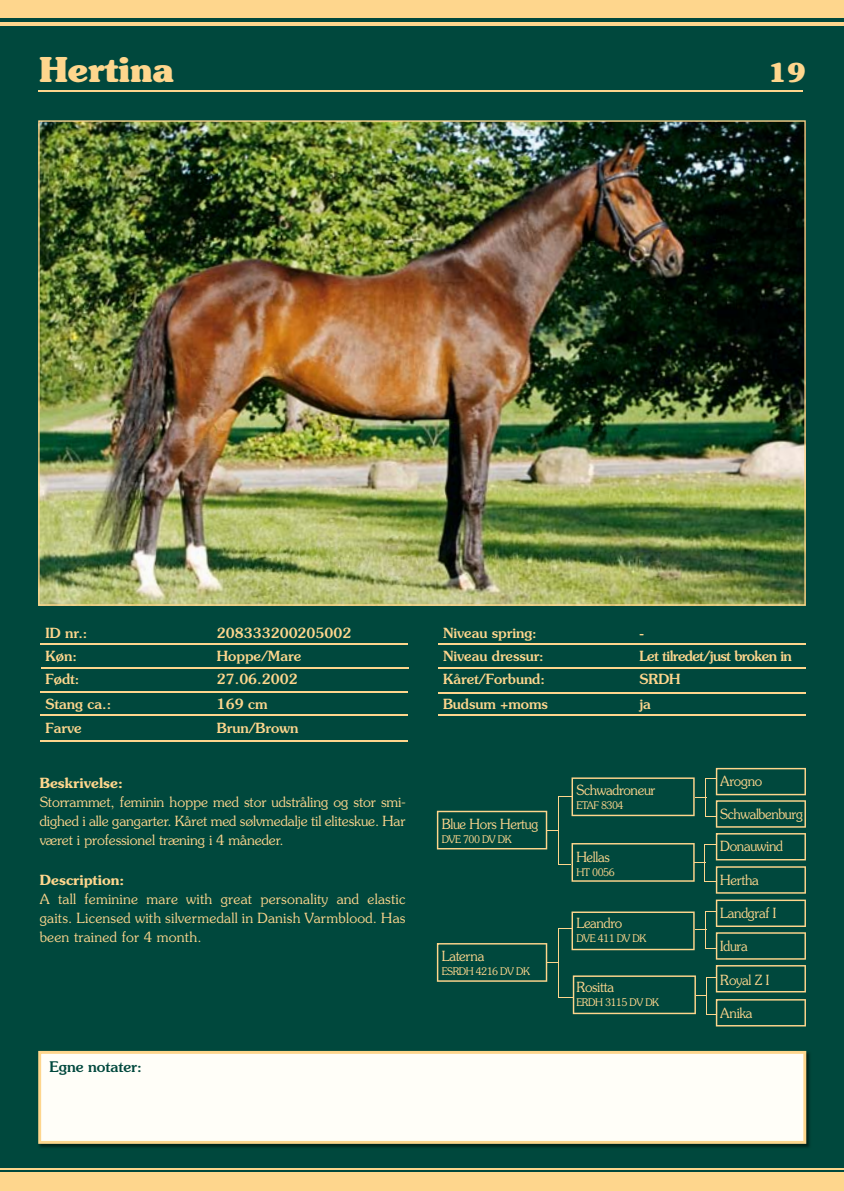
<style>
.page{position:relative;width:844px;height:1191px;background:#fff}
.page>*{position:absolute;margin:0;border:0;box-sizing:border-box;transform-origin:0 0}
.t1{font:700 34.12px "Souvenir";color:#fed68d}
.t2{font:700 25.9px "Souvenir";color:#fed68d}
.t3{font:500 14.7px "Souvenir";color:#00483d}
.t4{font:300 14px/19.2px "Souvenir";letter-spacing:-.025em;color:#fed68d;text-align:justify}
.t5{font:500 14px "Souvenir";color:#fed68d}
.t6{font:300 14px "Souvenir";letter-spacing:-.025em;color:#fed68d;scale:.95 1}
.t7{font:500 14px "Souvenir";letter-spacing:-.04em;color:#fed68d}
.t8{font:600 14px "Souvenir";color:#fed68d}
.t9{font:300 10.5px "Souvenir";letter-spacing:-.05em;color:#fed68d;scale:.95 1}
</style>
<div class="page">
<div style="left:0;top:0;width:843px;height:1191px;background:#00483d"></div>
<hr style="left:0;top:22px;width:843px;height:3px;background:#fed68d">
<div style="left:0;top:0;width:843px;height:17px;background:#fed68d"></div>
<hr style="left:0;top:1167px;width:843px;height:2px;background:#fed68d">
<div style="left:0;top:1172px;width:843px;height:19px;background:#fed68d"></div>
<hr style="left:843px;top:0;width:1px;height:1191px;background:#00483d">
<svg style="left:843px;top:0;width:1px;height:25px"></svg>
<svg style="left:843px;top:1168px;width:1px;height:23px"></svg>
<img style="left:38px;top:120px;width:767px;height:485px">
<hr style="left:38px;top:91px;width:764px;height:1px;background:#fed68d">
<hr style="left:40px;top:643px;width:367px;height:1px;background:#fed68d">
<hr style="left:41px;top:667px;width:367px;height:2px;background:#fed68d">
<hr style="left:40px;top:691px;width:367px;height:2px;background:#fed68d">
<hr style="left:40px;top:714px;width:367px;height:2px;background:#fed68d">
<hr style="left:40px;top:740px;width:367px;height:2px;background:#fed68d">
<hr style="left:438px;top:714px;width:368px;height:2px;background:#fed68d">
<hr style="left:438px;top:692px;width:368px;height:1px;background:#fed68d">
<hr style="left:438px;top:667px;width:368px;height:1px;background:#fed68d">
<hr style="left:438px;top:643px;width:368px;height:1px;background:#fed68d">
<img style="left:38px;top:1050px;width:772px;height:98px">
<div style="left:38px;top:1051px;width:768px;height:92px;background:#fffef8"></div>
<svg style="left:437px;top:768px;width:368px;height:125px"></svg>
<svg style="left:437px;top:899px;width:368px;height:127px"></svg>
<h1 class="t1" style="left:40px;top:48px;width:135px">Hertina</h1>
<h2 class="t2" style="left:768px;top:56px;width:39px">19</h2>
<p class="t5" style="left:46px;top:624px;width:43px">ID nr.:</p>
<p class="t5" style="left:217px;top:624px;width:136px">208333200205002</p>
<p class="t5" style="left:443px;top:624px;width:95px">Niveau spring:</p>
<p class="t5" style="left:639px;top:624px;width:6px">-</p>
<p class="t5" style="left:46px;top:647px;width:33px">Køn:</p>
<p class="t5" style="left:217px;top:647px;width:86px">Hoppe/Mare</p>
<p class="t5" style="left:443px;top:647px;width:102px">Niveau dressur:</p>
<p class="t7" style="left:639px;top:647px;width:154px">Let tilredet/just broken in</p>
<p class="t5" style="left:46px;top:670px;width:35px">Født:</p>
<p class="t5" style="left:217px;top:670px;width:82px">27.06.2002</p>
<p class="t5" style="left:443px;top:670px;width:103px">Kåret/Forbund:</p>
<p class="t5" style="left:639px;top:670px;width:43px">SRDH</p>
<p class="t5" style="left:46px;top:696px;width:67px">Stang ca.:</p>
<p class="t5" style="left:217px;top:696px;width:52px">169 cm</p>
<p class="t5" style="left:443px;top:696px;width:106px">Budsum +moms</p>
<p class="t5" style="left:639px;top:696px;width:13px">ja</p>
<p class="t5" style="left:46px;top:719px;width:37px">Farve</p>
<p class="t5" style="left:217px;top:719px;width:83px">Brun/Brown</p>
<p class="t8" style="left:40px;top:773px;width:85px">Beskrivelse:</p>
<p class="t4" style="left:40px;top:792px;width:367px">Storrammet, feminin hoppe med stor udstråling og stor smi&shy;dighed i alle gangarter. Kåret med sølvmedalje til eliteskue. Har været i professionel træning i 4 måneder.</p>
<p class="t8" style="left:40px;top:870px;width:86px">Description:</p>
<p class="t4" style="left:40px;top:889px;width:367px">A tall feminine mare with great personality and elastic gaits. Licensed with silvermedall in Danish Varmblood. Has been trained for 4 month.</p>
<p class="t3" style="left:50px;top:1058px;width:94px">Egne notater:</p>
<p class="t6" style="left:441px;top:815px;width:103px">Blue Hors Hertug</p>
<p class="t9" style="left:441px;top:832px;width:75px">DVE 700 DV DK</p>
<p class="t6" style="left:441px;top:947px;width:46px">Laterna</p>
<p class="t9" style="left:441px;top:965px;width:94px">ESRDH 4216 DV DK</p>
<p class="t6" style="left:576px;top:781px;width:85px">Schwadroneur</p>
<p class="t9" style="left:576px;top:799px;width:51px">ETAF 8304</p>
<p class="t6" style="left:576px;top:848px;width:37px">Hellas</p>
<p class="t9" style="left:576px;top:865px;width:42px">HT 0056</p>
<p class="t6" style="left:576px;top:914px;width:50px">Leandro</p>
<p class="t9" style="left:576px;top:931px;width:75px">DVE 411 DV DK</p>
<p class="t6" style="left:576px;top:978px;width:41px">Rositta</p>
<p class="t9" style="left:576px;top:996px;width:89px">ERDH 3115 DV DK</p>
<p class="t6" style="left:720px;top:772px;width:46px">Arogno</p>
<p class="t6" style="left:720px;top:805px;width:89px">Schwalbenburg</p>
<p class="t6" style="left:720px;top:837px;width:68px">Donauwind</p>
<p class="t6" style="left:720px;top:871px;width:42px">Hertha</p>
<p class="t6" style="left:720px;top:904px;width:60px">Landgraf I</p>
<p class="t6" style="left:720px;top:937px;width:30px">Idura</p>
<p class="t6" style="left:720px;top:971px;width:53px">Royal Z I</p>
<p class="t6" style="left:720px;top:1004px;width:35px">Anika</p>
</div>
